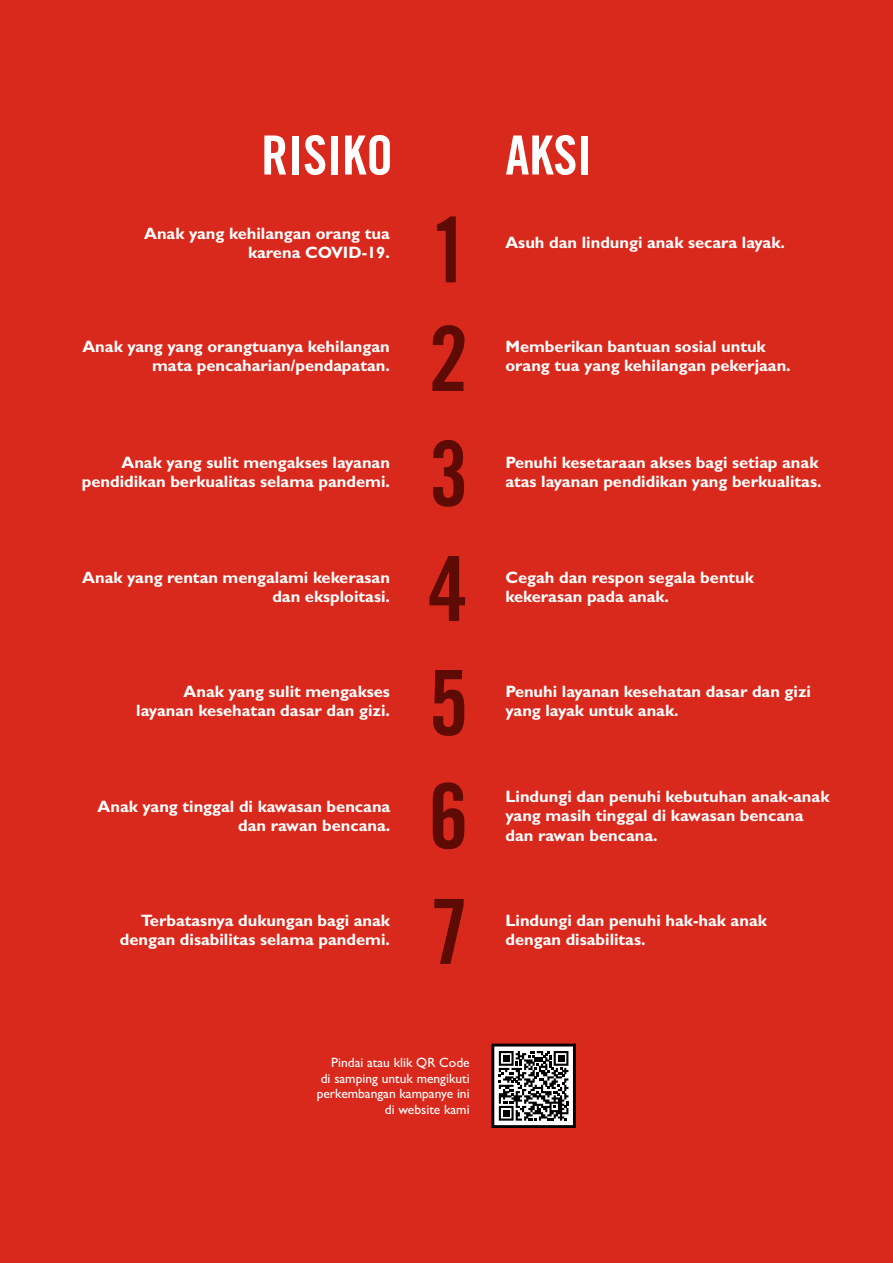
<style>
.page{position:relative;width:893px;height:1263px;background:#d9291c}
.page>*{position:absolute;margin:0;border:0;box-sizing:border-box;transform-origin:0 0}
.t1{font:90px/113.6px "Trade Gothic LT Com Bd Cn 20";color:#5e0a05;text-align:justify}
.t2{font:54px "Trade Gothic LT Com Bd Cn 20";color:#fff}
.t3{font:700 16.5px/19.2px "Gill Sans";color:#fff;text-align:right}
.t4{font:13.5px/15.6px "Gill Sans";color:#fff;text-align:right}
</style>
<div class="page">
<svg style="left:491px;top:1044px;width:85px;height:84px;background:#7e7d7c"></svg>
<h2 class="t2" style="left:261px;top:122px;width:133px">RISIKO</h2>
<h2 class="t2" style="left:505px;top:122px;width:88px">AKSI</h2>
<p class="t3" style="left:144px;top:225px;width:247px">Anak yang kehilangan orang tua karena COVID-19.</p>
<p class="t3" style="left:82px;top:339px;width:309px">Anak yang yang orangtuanya kehilangan mata pencaharian/pendapatan.</p>
<p class="t3" style="left:82px;top:454px;width:310px">Anak yang sulit mengakses layanan pendidikan berkualitas selama pandemi.</p>
<p class="t3" style="left:82px;top:569px;width:309px">Anak yang rentan mengalami kekerasan dan eksploitasi.</p>
<p class="t3" style="left:136px;top:684px;width:255px">Anak yang sulit mengakses layanan kesehatan dasar dan gizi.</p>
<p class="t3" style="left:97px;top:798px;width:294px">Anak yang tinggal di kawasan bencana dan rawan bencana.</p>
<p class="t3" style="left:120px;top:912px;width:272px">Terbatasnya dukungan bagi anak dengan disabilitas selama pandemi.</p>
<h1 class="t1" style="left:428px;top:193px;width:43px">1<br>2<br>3<br>4<br>5<br>6<br>7</h1>
<p class="t3" style="left:505px;top:235px;width:281px">Asuh dan lindungi anak secara layak.</p>
<p class="t3" style="left:505px;top:339px;width:287px;text-align:left">Memberikan bantuan sosial untuk orang tua yang kehilangan pekerjaan.</p>
<p class="t3" style="left:505px;top:454px;width:318px;text-align:left">Penuhi kesetaraan akses bagi setiap anak atas layanan pendidikan yang berkualitas.</p>
<p class="t3" style="left:505px;top:569px;width:250px;text-align:left">Cegah dan respon segala bentuk kekerasan pada anak.</p>
<p class="t3" style="left:505px;top:684px;width:307px;text-align:left">Penuhi layanan kesehatan dasar dan gizi yang layak untuk anak.</p>
<p class="t3" style="left:505px;top:789px;width:326px;text-align:left">Lindungi dan penuhi kebutuhan anak-anak yang masih tinggal di kawasan bencana dan rawan bencana.</p>
<p class="t3" style="left:505px;top:912px;width:263px;text-align:left">Lindungi dan penuhi hak-hak anak dengan disabilitas.</p>
<p class="t4" style="left:317px;top:1056px;width:154px">Pindai atau klik QR Code<br>di samping untuk mengikuti perkembangan kampanye ini di website kami</p>
</div>
